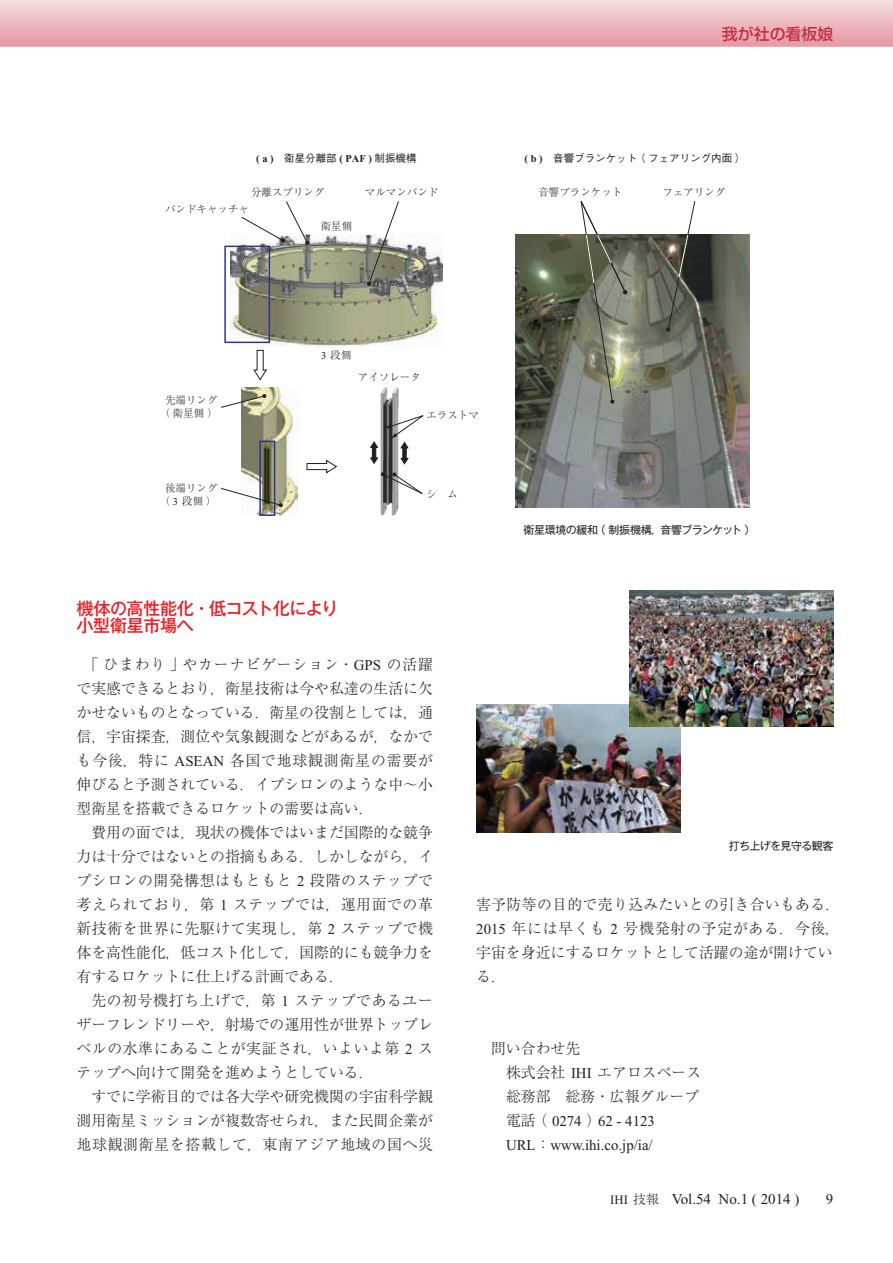
<style>
.page{position:relative;width:893px;height:1263px;background:#fff}
.page>*{position:absolute;margin:0;border:0;box-sizing:border-box;transform-origin:0 0}
.t1{font:500 17.25px/17.2px "Gothic MB101 Pro";letter-spacing:-.025em;color:#ee1d23}
.t2{font:500 15.9px "Shin Go Pro";color:#c52f46}
.t3{font:300 15px/24px "Ryumin Pro";color:#231f20;text-align:justify}
.t4{font:300 15px/24px "Ryumin Pro";letter-spacing:.025em;color:#231f20}
.t5{font:15px/24px "Times New Roman";color:#231f20}
.t6{font:10.95px "Gothic MB101 Pro";letter-spacing:-.04em;color:#231f20}
.t7{font:300 10.5px/13.5px "Ryumin Pro";color:#231f20;text-align:center}
.t8{font:500 10.5px "Gothic BBB Pro";color:#231f20}
.s1{font-family:"Times New Roman";font-weight:700}
.s2{font-family:"Times New Roman";font-weight:400}
.s3{font-family:"Ryumin Pro";font-weight:300}
.s4{font-size:12.75px}
.s5{font-family:"Ryumin Pro";font-weight:300;font-size:12.75px}
</style>
<div class="page">
<svg style="left:0;top:0;width:893px;height:47px;background:#edbbc1"></svg>
<img style="left:230px;top:235px;width:213px;height:112px">
<img style="left:242px;top:388px;width:55px;height:127px">
<img style="left:380px;top:388px;width:18px;height:127px">
<svg style="left:253px;top:350px;width:14px;height:30px"></svg>
<svg style="left:307px;top:460px;width:30px;height:13px"></svg>
<svg style="left:241px;top:201px;width:69px;height:44px"></svg>
<svg style="left:221px;top:394px;width:46px;height:14px"></svg>
<svg style="left:221px;top:488px;width:62px;height:19px"></svg>
<svg style="left:367px;top:201px;width:32px;height:85px"></svg>
<svg style="left:380px;top:472px;width:43px;height:22px"></svg>
<div style="left:224px;top:246px;width:46px;height:97px;border:2px solid #2c3691"></div>
<div style="left:259px;top:441px;width:16px;height:75px;border:2px solid #2c3691"></div>
<svg style="left:370px;top:441px;width:8px;height:23px"></svg>
<svg style="left:384px;top:415px;width:40px;height:50px"></svg>
<img style="left:515px;top:235px;width:234px;height:273px">
<svg style="left:580px;top:201px;width:48px;height:203px"></svg>
<svg style="left:666px;top:201px;width:29px;height:131px"></svg>
<img style="left:476px;top:705px;width:204px;height:127px">
<img style="left:629px;top:590px;width:204px;height:136px">
<p class="t2" style="left:722px;top:21px;width:113px">我が社の看板娘</p>
<p class="t8" style="left:256px;top:150px;width:162px"><span class="s1">( a )</span>　衛星分離部 <span class="s1">( PAF )</span> 制振機構</p>
<p class="t8" style="left:525px;top:150px;width:222px"><span class="s1">( b )</span>　音響ブランケット（フェアリング内面）</p>
<p class="t7" style="left:251px;top:184px;width:75px">分離スプリング</p>
<p class="t7" style="left:165px;top:202px;width:86px">バンドキャッチャ</p>
<p class="t7" style="left:321px;top:219px;width:33px">衛星側</p>
<p class="t7" style="left:365px;top:184px;width:75px">マルマンバンド</p>
<p class="t7" style="left:538px;top:184px;width:85px">音響ブランケット</p>
<p class="t7" style="left:663px;top:184px;width:64px">フェアリング</p>
<p class="t7" style="left:160px;top:392px;width:59px">先端リング（衛星側）</p>
<p class="t7" style="left:160px;top:480px;width:59px">後端リング（ <span class="s2">3</span> 段側）</p>
<p class="t7" style="left:321px;top:348px;width:32px"><span class="s2">3</span> 段側</p>
<p class="t7" style="left:358px;top:370px;width:64px">アイソレータ</p>
<p class="t7" style="left:426px;top:408px;width:54px">エラストマ</p>
<p class="t7" style="left:426px;top:487px;width:33px">シ　ム</p>
<p class="t6" style="left:523px;top:521px;width:234px">衛星環境の緩和（制振機構，音響ブランケット）</p>
<p class="t1" style="left:76px;top:597px;width:263px">機体の高性能化・低コスト化により小型衛星市場へ</p>
<p class="t3" style="left:77px;top:651px;width:358px;text-indent:7px">「ひまわり」やカーナビゲーション・<span class="s2">GPS</span> の活躍で実感できるとおり，衛星技術は今や私達の生活に欠かせないものとなっている．衛星の役割としては，通信，宇宙探査，測位や気象観測などがあるが，なかでも今後，特に <span class="s2">ASEAN</span> 各国で地球観測衛星の需要が伸びると予測されている．イプシロンのような中～小型衛星を搭載できるロケットの需要は高い．</p>
<p class="t3" style="left:77px;top:819px;width:358px;text-indent:15px">費用の面では，現状の機体ではいまだ国際的な競争力は十分ではないとの指摘もある．しかしながら，イプシロンの開発構想はもともと <span class="s2">2</span> 段階のステップで考えられており，第 <span class="s2">1</span> ステップでは，運用面での革新技術を世界に先駆けて実現し，第 <span class="s2">2</span> ステップで機体を高性能化，低コスト化して，国際的にも競争力を有するロケットに仕上げる計画である．</p>
<p class="t3" style="left:77px;top:987px;width:358px;text-indent:15px">先の初号機打ち上げで，第 <span class="s2">1</span> ステップであるユーザーフレンドリーや，射場での運用性が世界トップレベルの水準にあることが実証され，いよいよ第 <span class="s2">2</span> ステップへ向けて開発を進めようとしている．</p>
<p class="t3" style="left:77px;top:1083px;width:358px;text-indent:15px">すでに学術目的では各大学や研究機関の宇宙科学観測用衛星ミッションが複数寄せられ，また民間企業が地球観測衛星を搭載して，東南アジア地域の国へ災</p>
<p class="t6" style="left:729px;top:837px;width:106px">打ち上げを見守る観客</p>
<p class="t4" style="left:476px;top:891px;width:365px">害予防等の目的で売り込みたいとの引き合いもある．<br><span class="s2">2015</span> 年には早くも <span class="s2">2</span> 号機発射の予定がある．今後，宇宙を身近にするロケットとして活躍の途が開けている．</p>
<p class="t3" style="left:506px;top:1035px;width:197px;text-align:left;text-indent:-15px">問い合わせ先<br>株式会社 <span class="s2">IHI</span> エアロスペース総務部　総務・広報グループ</p>
<p class="t5" style="left:506px;top:1109px;width:150px"><span class="s3">電話（</span> 0274 <span class="s3">）</span>62 - 4123<br>URL<span class="s3">：</span>www.ihi.co.jp/ia/</p>
<p class="t5" style="left:610px;top:1187px;width:191px"><span class="s4">IHI</span> <span class="s5">技報　</span>Vol.54 No.1 ( 2014 )</p>
<p class="t5" style="left:826px;top:1187px;width:9px">9</p>
</div>
